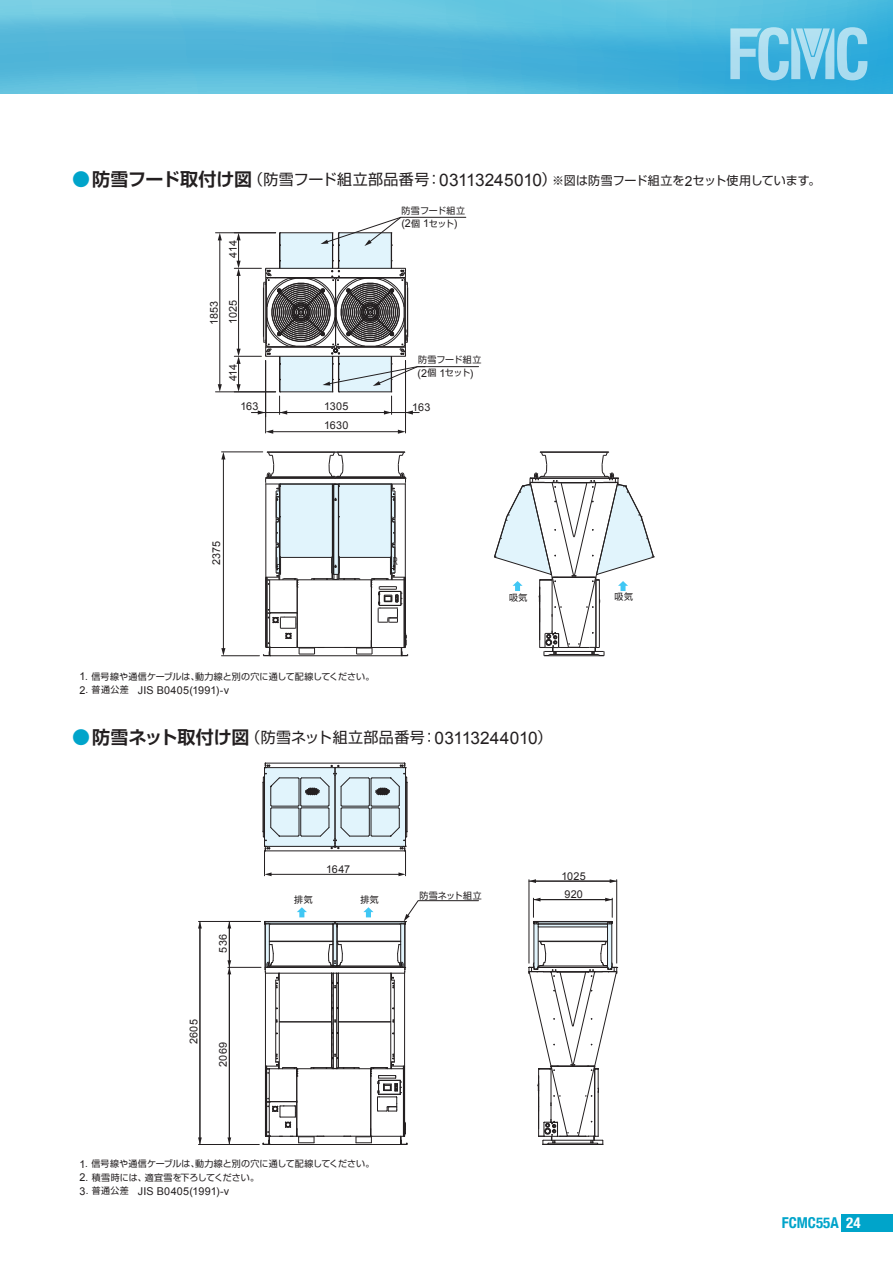
<style>
.page{position:relative;width:893px;height:1263px;background:#fff}
.page>*{position:absolute;margin:0;border:0;box-sizing:border-box;transform-origin:0 0}
.t1{font:15px "Shin Go Pro";letter-spacing:.025em;color:#231f20}
.t2{font:700 condensed 15px "Helvetica Neue";color:#00a4ca}
.t3{font:12px "Shin Go Pro";letter-spacing:.005em;color:#231f20}
.t4{font:10.8px "Arial";letter-spacing:.02em;color:#231f20}
.t5{font:10.8px "Arial";letter-spacing:.02em;color:#231f20;scale:.63 1}
.t6{font:9px/13.5px "Shin Go Pro";letter-spacing:.015em;color:#231f20}
.s1{font-family:"Shin Go Pro De";font-weight:700;font-size:18px;color:#00a4ca}
.s2{font-family:"Shin Go Pro De";font-weight:700;font-size:18px}
.s3{font-size:15px}
.s4{font-family:"Arial";font-size:17.25px}
.s5{font-family:"Arial";font-size:13.8px}
.s6{font-family:"Shin Go Pro";font-size:9px}
.s7{font-family:"Arial";font-size:10.8px}
.s8{color:#fff}
</style>
<div class="page">
<div style="left:842px;top:1214px;width:51px;height:17px;background:#00a4ca"></div>
<svg style="left:0;top:0;width:893px;height:94px;background:#54badc"></svg>
<div style="left:279px;top:484px;width:54px;height:73px;background:#e1f4fc"></div>
<div style="left:338px;top:484px;width:54px;height:73px;background:#e1f4fc"></div>
<svg style="left:334px;top:487px;width:4px;height:69px"></svg>
<hr style="left:198px;top:921px;width:62px;height:1px;background:#231f20">
<hr style="left:198px;top:1144px;width:61px;height:1px;background:#231f20">
<hr style="left:200px;top:927px;width:1px;height:212px;background:#231f20">
<svg style="left:198px;top:921px;width:4px;height:7px"></svg>
<svg style="left:198px;top:1137px;width:4px;height:7px"></svg>
<hr style="left:228px;top:967px;width:33px;height:1px;background:#231f20">
<hr style="left:229px;top:927px;width:1px;height:34px;background:#231f20">
<svg style="left:227px;top:922px;width:4px;height:6px"></svg>
<hr style="left:229px;top:973px;width:1px;height:166px;background:#231f20">
<svg style="left:227px;top:960px;width:4px;height:14px"></svg>
<svg style="left:227px;top:1137px;width:4px;height:7px"></svg>
<svg style="left:263px;top:763px;width:145px;height:113px"></svg>
<svg style="left:528px;top:898px;width:90px;height:247px"></svg>
<hr style="left:529px;top:880px;width:1px;height:83px;background:#231f20">
<hr style="left:616px;top:880px;width:1px;height:83px;background:#231f20">
<hr style="left:535px;top:881px;width:76px;height:1px;background:#231f20">
<svg style="left:529px;top:879px;width:7px;height:4px"></svg>
<svg style="left:610px;top:879px;width:7px;height:4px"></svg>
<hr style="left:222px;top:452px;width:41px;height:1px;background:#231f20">
<hr style="left:222px;top:655px;width:37px;height:1px;background:#231f20">
<hr style="left:223px;top:458px;width:1px;height:191px;background:#231f20">
<svg style="left:221px;top:452px;width:4px;height:7px"></svg>
<svg style="left:221px;top:648px;width:4px;height:8px"></svg>
<hr style="left:215px;top:232px;width:61px;height:1px;background:#231f20">
<hr style="left:215px;top:392px;width:61px;height:1px;background:#231f20">
<hr style="left:220px;top:239px;width:1px;height:147px;background:#231f20">
<svg style="left:218px;top:233px;width:4px;height:7px"></svg>
<svg style="left:218px;top:384px;width:4px;height:8px"></svg>
<hr style="left:265px;top:360px;width:1px;height:73px;background:#231f20">
<hr style="left:405px;top:360px;width:1px;height:73px;background:#231f20">
<hr style="left:272px;top:431px;width:127px;height:1px;background:#231f20">
<svg style="left:266px;top:430px;width:7px;height:4px"></svg>
<svg style="left:398px;top:430px;width:7px;height:4px"></svg>
<hr style="left:270px;top:655px;width:131px;height:1px;background:#231f20">
<hr style="left:266px;top:578px;width:1px;height:69px;background:#231f20">
<hr style="left:337px;top:477px;width:64px;height:1px;background:#231f20">
<hr style="left:270px;top:477px;width:64px;height:1px;background:#231f20">
<hr style="left:266px;top:478px;width:139px;height:1px;background:#231f20">
<hr style="left:297px;top:647px;width:74px;height:1px;background:#231f20">
<hr style="left:297px;top:579px;width:74px;height:1px;background:#231f20">
<hr style="left:371px;top:580px;width:1px;height:67px;background:#231f20">
<hr style="left:404px;top:580px;width:1px;height:67px;background:#231f20">
<svg style="left:344px;top:640px;width:29px;height:15px"></svg>
<hr style="left:372px;top:647px;width:32px;height:1px;background:#231f20">
<hr style="left:267px;top:580px;width:1px;height:33px;background:#231f20">
<hr style="left:297px;top:580px;width:1px;height:33px;background:#231f20">
<hr style="left:269px;top:580px;width:1px;height:33px;background:#231f20">
<svg style="left:263px;top:609px;width:62px;height:47px"></svg>
<hr style="left:405px;top:578px;width:1px;height:57px;background:#231f20">
<svg style="left:401px;top:633px;width:7px;height:23px"></svg>
<hr style="left:336px;top:476px;width:65px;height:1px;background:#231f20">
<hr style="left:270px;top:476px;width:66px;height:1px;background:#231f20">
<hr style="left:336px;top:452px;width:69px;height:1px;background:#231f20">
<hr style="left:267px;top:452px;width:69px;height:1px;background:#231f20">
<hr style="left:339px;top:484px;width:52px;height:1px;background:#231f20">
<hr style="left:339px;top:557px;width:51px;height:1px;background:#231f20">
<hr style="left:280px;top:484px;width:52px;height:1px;background:#231f20">
<hr style="left:281px;top:557px;width:51px;height:1px;background:#231f20">
<hr style="left:332px;top:486px;width:1px;height:31px;background:#231f20">
<hr style="left:332px;top:517px;width:1px;height:40px;background:#231f20">
<hr style="left:338px;top:486px;width:1px;height:31px;background:#231f20">
<svg style="left:329px;top:452px;width:14px;height:35px"></svg>
<hr style="left:333px;top:485px;width:1px;height:89px;background:#231f20">
<hr style="left:338px;top:517px;width:1px;height:40px;background:#231f20">
<svg style="left:265px;top:452px;width:33px;height:136px"></svg>
<svg style="left:311px;top:556px;width:49px;height:24px"></svg>
<svg style="left:371px;top:452px;width:35px;height:171px"></svg>
<svg style="left:263px;top:900px;width:216px;height:245px"></svg>
<svg style="left:494px;top:452px;width:160px;height:204px"></svg>
<svg style="left:234px;top:217px;width:245px;height:198px"></svg>
<svg style="left:730px;top:27px;width:137px;height:53px;background:#79c8e6"></svg>
<h2 class="t3" style="left:72px;top:171px;width:750px"><span class="s1">●</span><span class="s2">防雪フード取付け図</span><span class="s3">（防雪フード組立部品番号：</span><span class="s4">03113245010</span><span class="s3">）</span>※図は防雪フード組立を<span class="s5">2</span>セット使用しています。</h2>
<p class="t4" style="left:226px;top:258px;width:19px;rotate:-90deg">414</p>
<p class="t6" style="left:402px;top:202px;width:65px">防雪フード組立</p>
<p class="t4" style="left:401px;top:216px;width:57px">(2<span class="s6">個</span> 1<span class="s6">セット</span>)</p>
<p class="t4" style="left:207px;top:325px;width:26px;rotate:-90deg">1853</p>
<p class="t4" style="left:226px;top:324px;width:26px;rotate:-90deg">1025</p>
<p class="t4" style="left:226px;top:381px;width:19px;rotate:-90deg">414</p>
<p class="t6" style="left:418px;top:352px;width:65px">防雪フード組立</p>
<p class="t4" style="left:418px;top:366px;width:57px">(2<span class="s6">個</span> 1<span class="s6">セット</span>)</p>
<p class="t4" style="left:240px;top:399px;width:20px">163</p>
<p class="t4" style="left:324px;top:399px;width:26px">1305</p>
<p class="t4" style="left:412px;top:400px;width:20px">163</p>
<p class="t4" style="left:324px;top:418px;width:26px">1630</p>
<p class="t4" style="left:209px;top:565px;width:26px;rotate:-90deg">2375</p>
<p class="t5" style="left:277px;top:554px;width:7px">L</p>
<p class="t5" style="left:393px;top:554px;width:9px">R</p>
<p class="t6" style="left:80px;top:668px;width:296px"><span class="s7">1</span>．信号線や通信ケーブルは､動力線と別の穴に通して配線してください。</p>
<p class="t4" style="left:80px;top:683px;width:151px">2<span class="s6">．普通公差　</span>JIS B0405(1991)-v</p>
<p class="t6" style="left:509px;top:590px;width:20px">吸気</p>
<p class="t6" style="left:615px;top:589px;width:20px">吸気</p>
<h1 class="t1" style="left:72px;top:725px;width:481px"><span class="s1">●</span><span class="s2">防雪ネット取付け図</span>（防雪ネット組立部品番号：<span class="s4">03113244010</span>）</h1>
<p class="t4" style="left:326px;top:862px;width:26px">1647</p>
<p class="t4" style="left:561px;top:869px;width:26px">1025</p>
<p class="t4" style="left:216px;top:953px;width:20px;rotate:-90deg">536</p>
<p class="t4" style="left:187px;top:1044px;width:26px;rotate:-90deg">2605</p>
<p class="t4" style="left:216px;top:1067px;width:26px;rotate:-90deg">2069</p>
<p class="t6" style="left:294px;top:892px;width:20px">排気</p>
<p class="t6" style="left:360px;top:892px;width:20px">排気</p>
<p class="t6" style="left:80px;top:1156px;width:296px"><span class="s7">1</span>．信号線や通信ケーブルは､動力線と別の穴に通して配線してください。<br><span class="s7">2</span>．積雪時には、適宜雪を下ろしてください。</p>
<p class="t4" style="left:80px;top:1184px;width:151px">3<span class="s6">．普通公差　</span>JIS B0405(1991)-v</p>
<p class="t6" style="left:419px;top:887px;width:64px">防雪ネット組立</p>
<p class="t4" style="left:564px;top:887px;width:20px">920</p>
<h1 class="t2" style="left:782px;top:1210px;width:80px">FCMC55A <span class="s8">24</span></h1>
</div>
